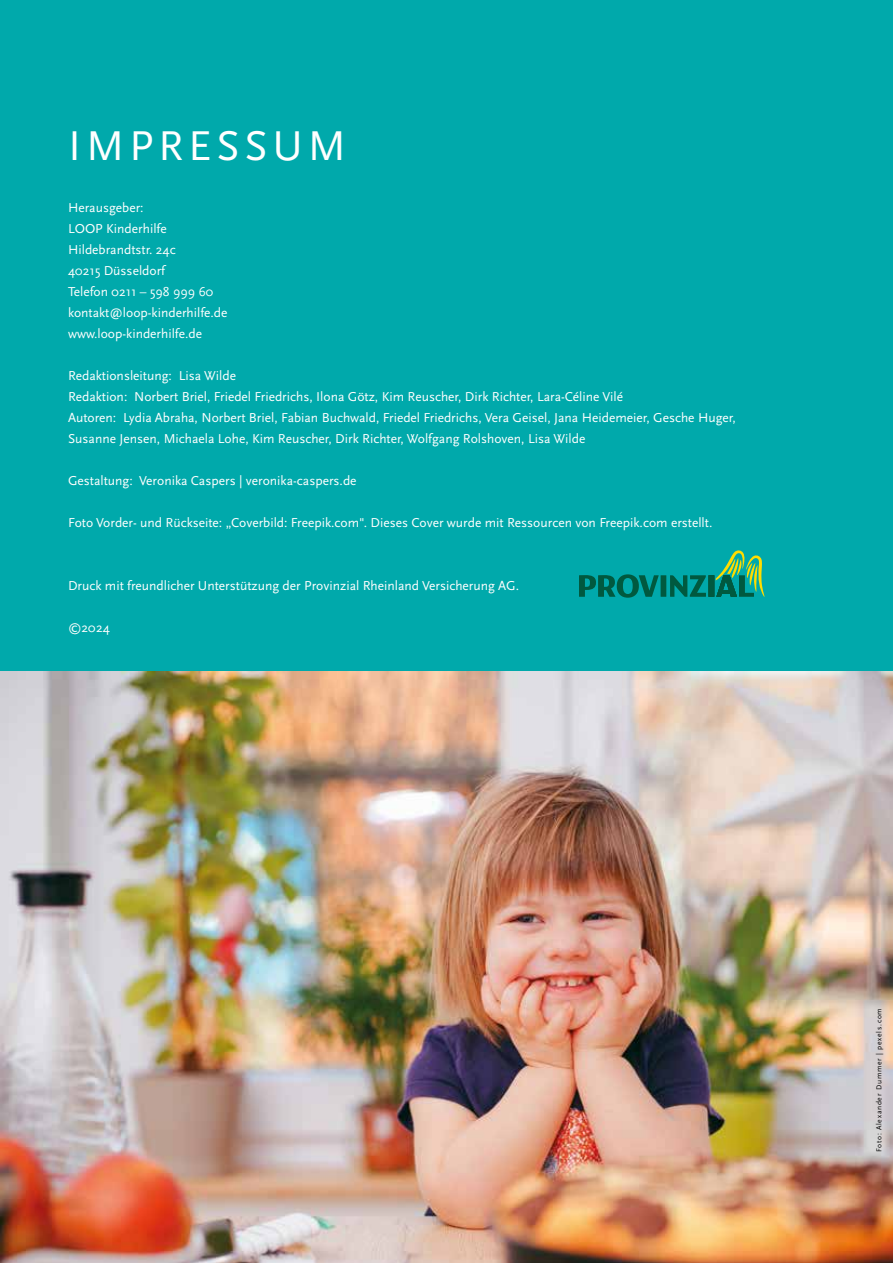
<style>
.page{position:relative;width:893px;height:1263px;background:#fff}
.page>*{position:absolute;margin:0;border:0;box-sizing:border-box;transform-origin:0 0}
.t1{font:43.5px "Scala Sans Pro";letter-spacing:.11em;color:#fff}
.t2{font:13.5px/21px "Scala Sans Pro";color:#fff}
.t3{font:7.5px "Scala Sans Pro";letter-spacing:.1em;color:#000}
</style>
<div class="page">
<div style="left:0;top:0;width:893px;height:683px;background:#00a9ab"></div>
<img style="left:0;top:672px;width:893px;height:591px">
<svg style="left:579px;top:550px;width:186px;height:48px"></svg>
<h1 class="t1" style="left:68px;top:120px;width:279px">IMPRESSUM</h1>
<p class="t2" style="left:68px;top:197px;width:161px">Herausgeber:<br>LOOP Kinderhilfe<br>Hildebrandtstr. 24c<br>40215 Düsseldorf<br>Telefon 0211 – 598 999 60 kontakt@loop-kinderhilfe.de www.loop-kinderhilfe.de</p>
<p class="t2" style="left:68px;top:365px;width:669px">Redaktionsleitung: Lisa Wilde<br>Redaktion: Norbert Briel, Friedel Friedrichs, Ilona Götz, Kim Reuscher, Dirk Richter, Lara-Céline Vilé<br>Autoren: Lydia Abraha, Norbert Briel, Fabian Buchwald, Friedel Friedrichs, Vera Geisel, Jana Heidemeier, Gesche Huger, Susanne Jensen, Michaela Lohe, Kim Reuscher, Dirk Richter, Wolfgang Rolshoven, Lisa Wilde</p>
<p class="t2" style="left:68px;top:470px;width:290px">Gestaltung: Veronika Caspers | veronika-caspers.de</p>
<p class="t2" style="left:68px;top:512px;width:646px">Foto Vorder- und Rückseite: „Coverbild: Freepik.com". Dieses Cover wurde mit Ressourcen von Freepik.com erstellt.</p>
<p class="t2" style="left:68px;top:575px;width:452px">Druck mit freundlicher Unterstützung der Provinzial Rheinland Versicherung AG.</p>
<p class="t2" style="left:68px;top:617px;width:42px">©2024</p>
<p class="t3" style="left:875px;top:1152px;width:146px;rotate:-90deg">Foto: Alexander Dummer | pexels.com</p>
</div>
